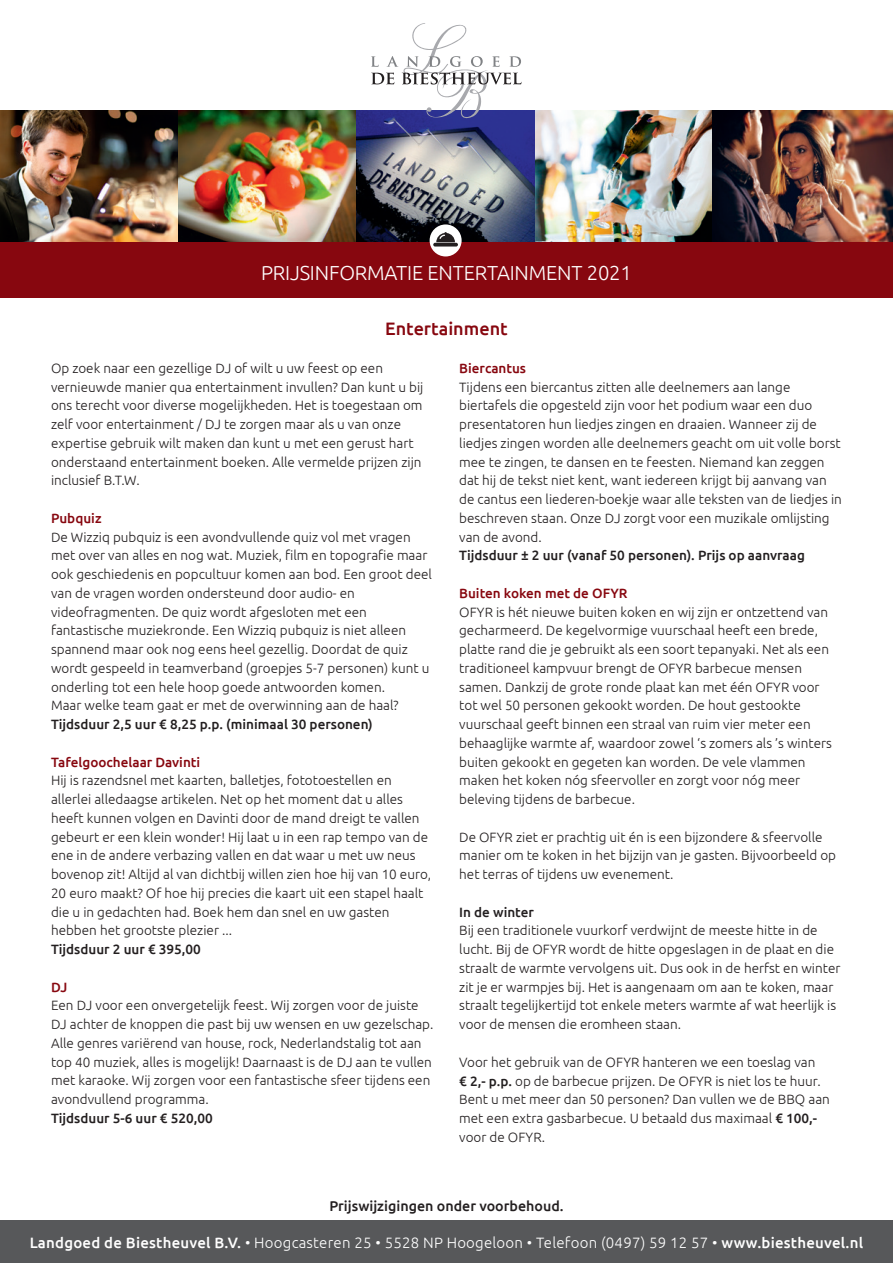
<style>
.page{position:relative;width:893px;height:1263px;background:#fff}
.page>*{position:absolute;margin:0;border:0;box-sizing:border-box;transform-origin:0 0}
.t1{font:300 20.25px "Ubuntu";letter-spacing:-.01em;color:#fff}
.t2{font:500 18px "Ubuntu";color:#87070f}
.t3{font:300 15px "Ubuntu";letter-spacing:.015em;color:#fff}
.t4{font:500 14.25px "Ubuntu";color:#231f20}
.t5{font:300 13.5px/18.8px "Ubuntu";color:#231f20}
.t6{font:500 13.5px "Ubuntu";color:#231f20}
.t7{font:500 13.5px "Ubuntu";color:#87070f}
.s1{font-weight:500}
</style>
<div class="page">
<div style="left:0;top:1220px;width:893px;height:43px;background:#57585a"></div>
<img style="left:0;top:111px;width:179px;height:131px">
<img style="left:179px;top:111px;width:177px;height:131px">
<img style="left:535px;top:111px;width:178px;height:131px">
<svg style="left:356px;top:111px;width:179px;height:131px;background:#60647d"></svg>
<img style="left:713px;top:111px;width:180px;height:131px">
<div style="left:0;top:242px;width:893px;height:55px;background:#87070f"></div>
<svg style="left:371px;top:23px;width:150px;height:96px"></svg>
<div style="left:430px;top:224px;width:32px;height:32px;background:#fff;border-radius:50%"></div>
<svg style="left:433px;top:243px;width:25px;height:4px"></svg>
<svg style="left:436px;top:232px;width:19px;height:10px"></svg>
<h1 class="t1" style="left:261px;top:261px;width:68px">Prijsinformat</h1>
<h1 class="t1" style="left:407px;top:261px;width:226px">ie ENTERTAI NMENT 2021</h1>
<h2 class="t2" style="left:385px;top:317px;width:124px">Entertainment</h2>
<p class="t5" style="left:51px;top:358px;width:374px">Op zoek naar een gezellige DJ of wilt u uw feest op een vernieuwde manier qua entertainment invullen? Dan kunt u bij ons terecht voor diverse mogelijkheden. Het is toegestaan om zelf voor entertainment / DJ te zorgen maar als u van onze expertise gebruik wilt maken dan kunt u met een gerust hart onderstaand entertainment boeken. Alle vermelde prijzen zijn inclusief B.T.W.</p>
<p class="t7" style="left:51px;top:509px;width:52px">Pubquiz</p>
<p class="t5" style="left:51px;top:527px;width:382px">De Wizziq pubquiz is een avondvullende quiz vol met vragen met over van alles en nog wat. Muziek, film en topografie maar ook geschiedenis en popcultuur komen aan bod. Een groot deel van de vragen worden ondersteund door audio- en videofragmenten. De quiz wordt afgesloten met een fantastische muziekronde. Een Wizziq pubquiz is niet alleen spannend maar ook nog eens heel gezellig. Doordat de quiz wordt gespeeld in teamverband (groepjes 5-7 personen) kunt u onderling tot een hele hoop goede antwoorden komen.<br>Maar welke team gaat er met de overwinning aan de haal?</p>
<p class="t6" style="left:51px;top:716px;width:323px">Tijdsduur 2,5 uur € 8,25 p.p. (minimaal 30 personen)</p>
<p class="t7" style="left:51px;top:753px;width:151px">Tafelgoochelaar Davinti</p>
<p class="t5" style="left:51px;top:771px;width:382px">Hij is razendsnel met kaarten, balletjes, fototoestellen en allerlei alledaagse artikelen. Net op het moment dat u alles heeft kunnen volgen en Davinti door de mand dreigt te vallen gebeurt er een klein wonder! Hij laat u in een rap tempo van de ene in de andere verbazing vallen en dat waar u met uw neus bovenop zit! Altijd al van dichtbij willen zien hoe hij van 10 euro, 20 euro maakt? Of hoe hij precies die kaart uit een stapel haalt die u in gedachten had. Boek hem dan snel en uw gasten hebben het grootste plezier ...</p>
<p class="t6" style="left:51px;top:941px;width:151px">Tijdsduur 2 uur € 395,00</p>
<p class="t7" style="left:51px;top:978px;width:18px">DJ</p>
<p class="t5" style="left:51px;top:996px;width:384px">Een DJ voor een onvergetelijk feest. Wij zorgen voor de juiste DJ achter de knoppen die past bij uw wensen en uw gezelschap.<br>Alle genres variërend van house, rock, Nederlandstalig tot aan top 40 muziek, alles is mogelijk! Daarnaast is de DJ aan te vullen met karaoke. Wij zorgen voor een fantastische sfeer tijdens een avondvullend programma.</p>
<p class="t6" style="left:51px;top:1109px;width:163px">Tijdsduur 5-6 uur € 520,00</p>
<p class="t7" style="left:459px;top:359px;width:68px">Biercantus</p>
<p class="t5" style="left:459px;top:377px;width:384px">Tijdens een biercantus zitten alle deelnemers aan lange biertafels die opgesteld zijn voor het podium waar een duo presentatoren hun liedjes zingen en draaien. Wanneer zij de liedjes zingen worden alle deelnemers geacht om uit volle borst mee te zingen, te dansen en te feesten. Niemand kan zeggen dat hij de tekst niet kent, want iedereen krijgt bij aanvang van de cantus een liederen-boekje waar alle teksten van de liedjes in beschreven staan. Onze DJ zorgt voor een muzikale omlijsting van de avond.</p>
<p class="t6" style="left:459px;top:547px;width:347px">Tijdsduur ± 2 uur (vanaf 50 personen). Prijs op aanvraag</p>
<p class="t7" style="left:459px;top:584px;width:170px">Buiten koken met de OFYR</p>
<p class="t5" style="left:459px;top:602px;width:374px">OFYR is hét nieuwe buiten koken en wij zijn er ontzettend van gecharmeerd. De kegelvormige vuurschaal heeft een brede, platte rand die je gebruikt als een soort tepanyaki. Net als een traditioneel kampvuur brengt de OFYR barbecue mensen samen. Dankzij de grote ronde plaat kan met één OFYR voor tot wel 50 personen gekookt worden. De hout gestookte vuurschaal geeft binnen een straal van ruim vier meter een behaaglijke warmte af, waardoor zowel ‘s zomers als ’s winters buiten gekookt en gegeten kan worden. De vele vlammen maken het koken nóg sfeervoller en zorgt voor nóg meer beleving tijdens de barbecue.</p>
<p class="t5" style="left:459px;top:827px;width:378px">De OFYR ziet er prachtig uit én is een bijzondere &amp; sfeervolle manier om te koken in het bijzijn van je gasten. Bijvoorbeeld op het terras of tijdens uw evenement.</p>
<p class="t6" style="left:459px;top:903px;width:76px">In de winter</p>
<p class="t5" style="left:459px;top:921px;width:383px">Bij een traditionele vuurkorf verdwijnt de meeste hitte in de lucht. Bij de OFYR wordt de hitte opgeslagen in de plaat en die straalt de warmte vervolgens uit. Dus ook in de herfst en winter zit je er warmpjes bij. Het is aangenaam om aan te koken, maar straalt tegelijkertijd tot enkele meters warmte af wat heerlijk is voor de mensen die eromheen staan.</p>
<p class="t5" style="left:459px;top:1052px;width:372px">Voor het gebruik van de OFYR hanteren we een toeslag van<br><span class="s1">€ 2,- p.p.</span> op de barbecue prijzen. De OFYR is niet los te huur.<br>Bent u met meer dan 50 personen? Dan vullen we de BBQ aan met een extra gasbarbecue. U betaald dus maximaal <span class="s1">€ 100,- </span>voor de OFYR.</p>
<p class="t4" style="left:329px;top:1197px;width:236px">Prijswijzigingen onder voorbehoud.</p>
<p class="t3" style="left:30px;top:1233px;width:835px"><span class="s1">Landgoed de Biestheuvel B.V.</span> • Hoogcasteren 25 • 5528 NP Hoogeloon • Telefoon (0497) 59 12 57 • <span class="s1">www.biestheuvel.nl</span></p>
</div>
